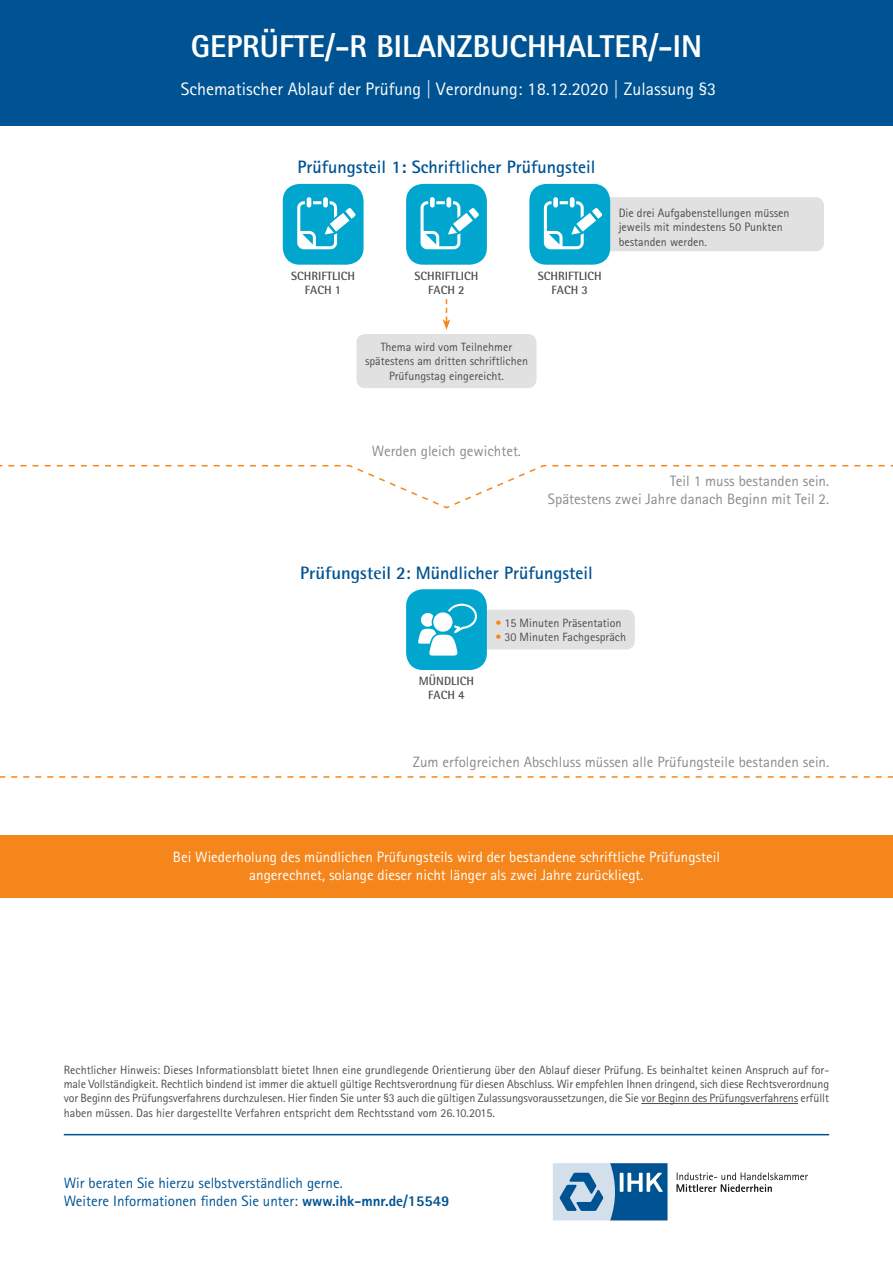
<style>
.page{position:relative;width:893px;height:1263px;background:#fff}
.page>*{position:absolute;margin:0;border:0;box-sizing:border-box;transform-origin:0 0}
.t1{font:800 31.5px "Rotis Sans Serif Pro";color:#fff}
.t2{font:700 18px "Rotis Sans Serif Pro";color:#005393}
.t3{font:18px "Rotis Sans Serif Pro";color:#fff}
.t4{font:15px/18px "Rotis Sans Serif Pro";color:#8b8b8b;text-align:right}
.t5{font:15px/18px "Rotis Sans Serif Pro";color:#fff;text-align:center}
.t6{font:15px/18px "Rotis Sans Serif Pro";color:#005393}
.t7{font:12px/14.4px "Rotis Sans Serif Pro";color:#4d4d4c;text-align:justify}
.t8{font:12px/14.4px "IHK Rotis Sans";color:#4d4d4c}
.t9{font:700 12px/14.4px "Rotis Semi Sans Std";color:#4d4d4c;text-align:center}
.s1{font-family:"IHK Rotis Sans"}
.s2{font-family:"Rotis Semi Sans Std"}
.s3{color:#f5861c}
.s4{font-weight:800}
</style>
<div class="page">
<svg style="left:553px;top:1163px;width:114px;height:57px;background:#6696bd"></svg>
<svg style="left:676px;top:1172px;width:132px;height:20px"></svg>
<div style="left:570px;top:197px;width:254px;height:54px;background:#e1e1e2;border-radius:9px"></div>
<div style="left:0;top:0;width:893px;height:126px;background:#005393"></div>
<hr style="left:64px;top:1134px;width:765px;height:1px;background:#005393">
<svg style="left:0;top:776px;width:893px;height:2px"></svg>
<hr style="left:641px;top:1103px;width:157px;height:1px;background:#4d4d4c">
<svg style="left:443px;top:299px;width:7px;height:31px"></svg>
<div style="left:406px;top:184px;width:81px;height:81px;background:#00a6ce;border-radius:17px"></div>
<svg style="left:421px;top:197px;width:58px;height:52px"></svg>
<div style="left:356px;top:334px;width:180px;height:54px;background:#e1e1e2;border-radius:9px"></div>
<div style="left:283px;top:184px;width:81px;height:81px;background:#00a6ce;border-radius:17px"></div>
<svg style="left:297px;top:197px;width:59px;height:52px"></svg>
<div style="left:529px;top:184px;width:81px;height:81px;background:#00a6ce;border-radius:17px"></div>
<svg style="left:544px;top:197px;width:58px;height:52px"></svg>
<div style="left:446px;top:610px;width:189px;height:39px;background:#e1e1e2;border-radius:9px"></div>
<div style="left:406px;top:589px;width:81px;height:81px;background:#00a6ce;border-radius:17px"></div>
<svg style="left:418px;top:604px;width:59px;height:52px"></svg>
<svg style="left:0;top:465px;width:893px;height:44px"></svg>
<div style="left:0;top:835px;width:893px;height:62px;background:#f5861c"></div>
<h1 class="t1" style="left:191px;top:26px;width:513px">GEPRÜFTE/-R BILANZBUCHHALTER/-IN</h1>
<h2 class="t3" style="left:181px;top:79px;width:537px">Schematischer Ablauf der Prüfung | Verordnung: <span class="s1">18</span>.1<span class="s1">2</span>.20<span class="s1">20</span> | Zulassung §3</h2>
<h2 class="t2" style="left:297px;top:156px;width:299px">Prüfungsteil 1: Schriftlicher Prüfungsteil</h2>
<p class="t9" style="left:291px;top:268px;width:65px">SCHRIFTLICH<br>FACH 1</p>
<p class="t9" style="left:538px;top:268px;width:65px">SCHRIFTLICH<br>FACH 3</p>
<p class="t9" style="left:415px;top:268px;width:65px">SCHRIFTLICH<br>FACH 2</p>
<p class="t8" style="left:619px;top:205px;width:172px">Die drei Aufgabenstellungen müssen jeweils mit mindestens 50 Punkten bestanden werden.</p>
<p class="t7" style="left:365px;top:340px;width:164px;text-align:center">Thema wird vom Teilnehmer spätestens am dritten schriftlichen<br>Prüfungstag eingereicht.</p>
<p class="t4" style="left:372px;top:442px;width:151px">Werden gleich gewichtet.</p>
<p class="t4" style="left:548px;top:472px;width:283px">Teil 1 muss bestanden sein.<br>Spätestens zwei Jahre danach Beginn mit Teil 2.</p>
<h2 class="t2" style="left:300px;top:561px;width:294px"><span class="s2">Prüfungsteil 2:</span> Mündlicher Prüfungsteil</h2>
<p class="t9" style="left:419px;top:673px;width:57px">MÜNDLICH<br>FACH 4</p>
<p class="t7" style="left:495px;top:615px;width:128px"><span class="s3">•</span> 15 Minuten Präsentation</p>
<p class="t7" style="left:495px;top:630px;width:132px"><span class="s3">•</span> 30 Minuten Fachgespräch</p>
<p class="t4" style="left:413px;top:753px;width:418px">Zum erfolgreichen Abschluss müssen alle Prüfungsteile bestanden sein.</p>
<p class="t5" style="left:173px;top:848px;width:549px">Bei Wiederholung des mündlichen Prüfungsteils wird der bestandene schriftliche Prüfungsteil angerechnet, solange dieser nicht länger als zwei Jahre zurückliegt.</p>
<p class="t7" style="left:64px;top:1062px;width:767px">Rechtlicher Hinweis: Dieses Informationsblatt bietet Ihnen eine grundlegende Orientierung über den Ablauf dieser Prüfung. Es beinhaltet keinen Anspruch auf for&shy;male Vollständigkeit. Rechtlich bindend ist immer die aktuell gültige Rechtsverordnung für diesen Abschluss. Wir empfehlen Ihnen dringend, sich diese Rechtsverordnung vor Beginn des Prüfungsverfahrens durchzulesen. Hier finden Sie unter §3 auch die gültigen Zulassungsvoraussetzungen, die Sie vor Beginn des Prüfungsverfahrens erfüllt haben müssen. Das hier dargestellte Verfahren entspricht dem Rechtsstand vom 26.10.2015.</p>
<p class="t6" style="left:64px;top:1174px;width:387px">Wir beraten Sie hierzu selbstverständlich gerne.<br>Weitere Informationen finden Sie unter: <span class="s4">www.ihk-mnr.de/15549</span></p>
</div>
